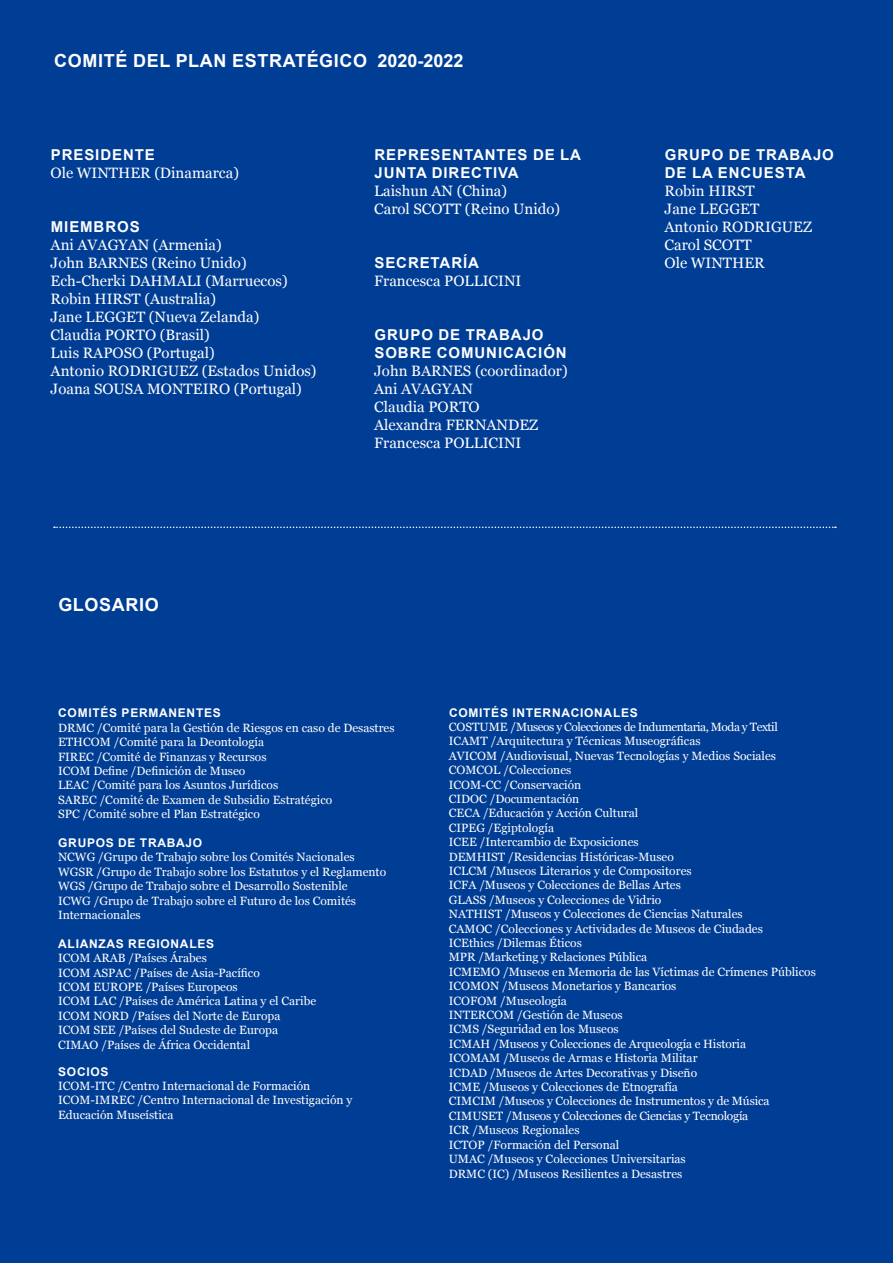
<style>
.page{position:relative;width:893px;height:1263px;background:#003d94}
.page>*{position:absolute;margin:0;border:0;box-sizing:border-box;transform-origin:0 0}
.t1{font:700 18px "Arial";letter-spacing:.035em;color:#fff}
.t2{font:15px "Georgia";color:#fff}
.t3{font:700 15px/18px "Arial";letter-spacing:.06em;color:#fff}
.t4{font:12px/14.4px "Georgia";color:#fff}
.t5{font:700 12px "Arial";letter-spacing:.06em;color:#fff}
.t6{font:12px "Georgia";letter-spacing:-.04em;color:#fff}
.t7{font:12px "Georgia";letter-spacing:-.02em;color:#fff}
</style>
<div class="page">
<svg style="left:54px;top:526px;width:782px;height:2px"></svg>
<p class="t1" style="left:54px;top:48px;width:411px">COMITÉ DEL PLAN ESTRATÉGICO 2020-2022</p>
<p class="t3" style="left:51px;top:146px;width:105px">PRESIDENTE</p>
<p class="t2" style="left:51px;top:162px;width:190px">Ole WINTHER (Dinamarca)</p>
<p class="t3" style="left:51px;top:218px;width:90px">MIEMBROS</p>
<p class="t2" style="left:51px;top:234px;width:173px">Ani AVAGYAN (Armenia)</p>
<p class="t2" style="left:51px;top:252px;width:198px">John BARNES (Reino Unido)</p>
<p class="t2" style="left:51px;top:270px;width:239px">Ech-Cherki DAHMALI (Marruecos)</p>
<p class="t2" style="left:51px;top:288px;width:167px">Robin HIRST (Australia)</p>
<p class="t2" style="left:51px;top:306px;width:210px">Jane LEGGET (Nueva Zelanda)</p>
<p class="t2" style="left:51px;top:324px;width:161px">Claudia PORTO (Brasil)</p>
<p class="t2" style="left:51px;top:342px;width:166px">Luis RAPOSO (Portugal)</p>
<p class="t2" style="left:51px;top:360px;width:267px">Antonio RODRIGUEZ (Estados Unidos)</p>
<p class="t2" style="left:51px;top:378px;width:253px">Joana SOUSA MONTEIRO (Portugal)</p>
<p class="t3" style="left:374px;top:146px;width:208px">REPRESENTANTES DE LA<br>JUNTA DIRECTIVA</p>
<p class="t2" style="left:374px;top:180px;width:134px">Laishun AN (China)</p>
<p class="t2" style="left:374px;top:198px;width:187px">Carol SCOTT (Reino Unido)</p>
<p class="t3" style="left:374px;top:254px;width:106px">SECRETARÍA</p>
<p class="t2" style="left:374px;top:270px;width:149px">Francesca POLLICINI</p>
<p class="t3" style="left:374px;top:326px;width:194px">GRUPO DE TRABAJO<br>SOBRE COMUNICACIÓN</p>
<p class="t2" style="left:374px;top:360px;width:195px">John BARNES (coordinador)</p>
<p class="t2" style="left:374px;top:378px;width:100px">Ani AVAGYAN</p>
<p class="t2" style="left:374px;top:396px;width:107px">Claudia PORTO</p>
<p class="t2" style="left:374px;top:414px;width:165px">Alexandra FERNANDEZ</p>
<p class="t2" style="left:374px;top:432px;width:149px">Francesca POLLICINI</p>
<p class="t1" style="left:58px;top:591px;width:102px">GLOSARIO</p>
<p class="t3" style="left:665px;top:146px;width:171px">GRUPO DE TRABAJO<br>DE LA ENCUESTA</p>
<p class="t2" style="left:665px;top:180px;width:92px">Robin HIRST</p>
<p class="t2" style="left:665px;top:198px;width:96px">Jane LEGGET</p>
<p class="t2" style="left:665px;top:216px;width:149px">Antonio RODRIGUEZ</p>
<p class="t2" style="left:665px;top:234px;width:89px">Carol SCOTT</p>
<p class="t2" style="left:665px;top:252px;width:102px">Ole WINTHER</p>
<p class="t5" style="left:58px;top:705px;width:164px">COMITÉS PERMANENTES</p>
<p class="t4" style="left:58px;top:720px;width:338px">DRMC /Comité para la Gestión de Riesgos en caso de Desastres</p>
<p class="t4" style="left:58px;top:734px;width:208px">ETHCOM /Comité para la Deontología</p>
<p class="t4" style="left:58px;top:749px;width:210px">FIREC /Comité de Finanzas y Recursos</p>
<p class="t4" style="left:58px;top:763px;width:189px">ICOM Define /Definición de Museo</p>
<p class="t4" style="left:58px;top:777px;width:222px">LEAC /Comité para los Asuntos Jurídicos</p>
<p class="t4" style="left:58px;top:792px;width:276px">SAREC /Comité de Examen de Subsidio Estratégico</p>
<p class="t4" style="left:58px;top:806px;width:203px">SPC /Comité sobre el Plan Estratégico</p>
<p class="t5" style="left:58px;top:834px;width:146px">GRUPOS DE TRABAJO</p>
<p class="t4" style="left:58px;top:849px;width:298px">NCWG /Grupo de Trabajo sobre los Comités Nacionales</p>
<p class="t4" style="left:58px;top:864px;width:330px">WGSR /Grupo de Trabajo sobre los Estatutos y el Reglamento</p>
<p class="t4" style="left:58px;top:878px;width:291px">WGS /Grupo de Trabajo sobre el Desarrollo Sostenible</p>
<p class="t4" style="left:58px;top:893px;width:300px">ICWG /Grupo de Trabajo sobre el Futuro de los Comités<br>Internacionales</p>
<p class="t5" style="left:58px;top:935px;width:157px">ALIANZAS REGIONALES</p>
<p class="t4" style="left:58px;top:950px;width:150px">ICOM ARAB /Países Árabes</p>
<p class="t4" style="left:58px;top:965px;width:203px">ICOM ASPAC /Países de Asia-Pacífico</p>
<p class="t4" style="left:58px;top:979px;width:181px">ICOM EUROPE /Países Europeos</p>
<p class="t4" style="left:58px;top:993px;width:260px">ICOM LAC /Países de América Latina y el Caribe</p>
<p class="t4" style="left:58px;top:1008px;width:224px">ICOM NORD /Países del Norte de Europa</p>
<p class="t4" style="left:58px;top:1022px;width:222px">ICOM SEE /Países del Sudeste de Europa</p>
<p class="t4" style="left:58px;top:1037px;width:194px">CIMAO /Países de África Occidental</p>
<p class="t5" style="left:58px;top:1063px;width:52px">SOCIOS</p>
<p class="t4" style="left:58px;top:1078px;width:254px">ICOM-ITC /Centro Internacional de Formación</p>
<p class="t4" style="left:58px;top:1092px;width:296px">ICOM-IMREC /Centro Internacional de Investigación y</p>
<p class="t4" style="left:58px;top:1107px;width:117px">Educación Museística</p>
<p class="t5" style="left:449px;top:704px;width:190px">COMITÉS INTERNACIONALES</p>
<p class="t6" style="left:449px;top:718px;width:330px">COSTUME /Museos y Colecciones de Indumentaria, Moda y Textil</p>
<p class="t4" style="left:449px;top:734px;width:253px">ICAMT /Arquitectura y Técnicas Museográficas</p>
<p class="t4" style="left:449px;top:748px;width:329px">AVICOM /Audiovisual, Nuevas Tecnologías y Medios Sociales</p>
<p class="t4" style="left:449px;top:762px;width:124px">COMCOL /Colecciones</p>
<p class="t4" style="left:449px;top:777px;width:134px">ICOM-CC /Conservación</p>
<p class="t4" style="left:449px;top:791px;width:132px">CIDOC /Documentación</p>
<p class="t4" style="left:449px;top:806px;width:191px">CECA /Educación y Acción Cultural</p>
<p class="t4" style="left:449px;top:820px;width:107px">CIPEG /Egiptología</p>
<p class="t4" style="left:449px;top:834px;width:191px">ICEE /Intercambio de Exposiciones</p>
<p class="t4" style="left:449px;top:849px;width:227px">DEMHIST /Residencias Históricas-Museo</p>
<p class="t4" style="left:449px;top:863px;width:244px">ICLCM /Museos Literarios y de Compositores</p>
<p class="t4" style="left:449px;top:878px;width:234px">ICFA /Museos y Colecciones de Bellas Artes</p>
<p class="t4" style="left:449px;top:892px;width:214px">GLASS /Museos y Colecciones de Vidrio</p>
<p class="t4" style="left:449px;top:906px;width:295px">NATHIST /Museos y Colecciones de Ciencias Naturales</p>
<p class="t4" style="left:449px;top:921px;width:316px">CAMOC /Colecciones y Actividades de Museos de Ciudades</p>
<p class="t4" style="left:449px;top:935px;width:135px">ICEthics /Dilemas Éticos</p>
<p class="t4" style="left:449px;top:950px;width:200px">MPR /Marketing y Relaciones Pública</p>
<p class="t4" style="left:449px;top:964px;width:369px">ICMEMO /Museos en Memoria de las Víctimas de Crímenes Públicos</p>
<p class="t4" style="left:449px;top:978px;width:229px">ICOMON /Museos Monetarios y Bancarios</p>
<p class="t4" style="left:449px;top:993px;width:120px">ICOFOM /Museología</p>
<p class="t4" style="left:449px;top:1007px;width:175px">INTERCOM /Gestión de Museos</p>
<p class="t4" style="left:449px;top:1022px;width:171px">ICMS /Seguridad en los Museos</p>
<p class="t4" style="left:449px;top:1036px;width:299px">ICMAH /Museos y Colecciones de Arqueología e Historia</p>
<p class="t4" style="left:449px;top:1050px;width:250px">ICOMAM /Museos de Armas e Historia Militar</p>
<p class="t4" style="left:449px;top:1065px;width:250px">ICDAD /Museos de Artes Decorativas y Diseño</p>
<p class="t4" style="left:449px;top:1079px;width:231px">ICME /Museos y Colecciones de Etnografía</p>
<p class="t4" style="left:449px;top:1094px;width:322px">CIMCIM /Museos y Colecciones de Instrumentos y de Música</p>
<p class="t7" style="left:449px;top:1107px;width:301px">CIMUSET /Museos y Colecciones de Ciencias y Tecnología</p>
<p class="t4" style="left:449px;top:1122px;width:132px">ICR /Museos Regionales</p>
<p class="t4" style="left:449px;top:1137px;width:172px">ICTOP /Formación del Personal</p>
<p class="t4" style="left:449px;top:1151px;width:238px">UMAC /Museos y Colecciones Universitarias</p>
<p class="t4" style="left:449px;top:1166px;width:235px">DRMC (IC) /Museos Resilientes a Desastres</p>
</div>
